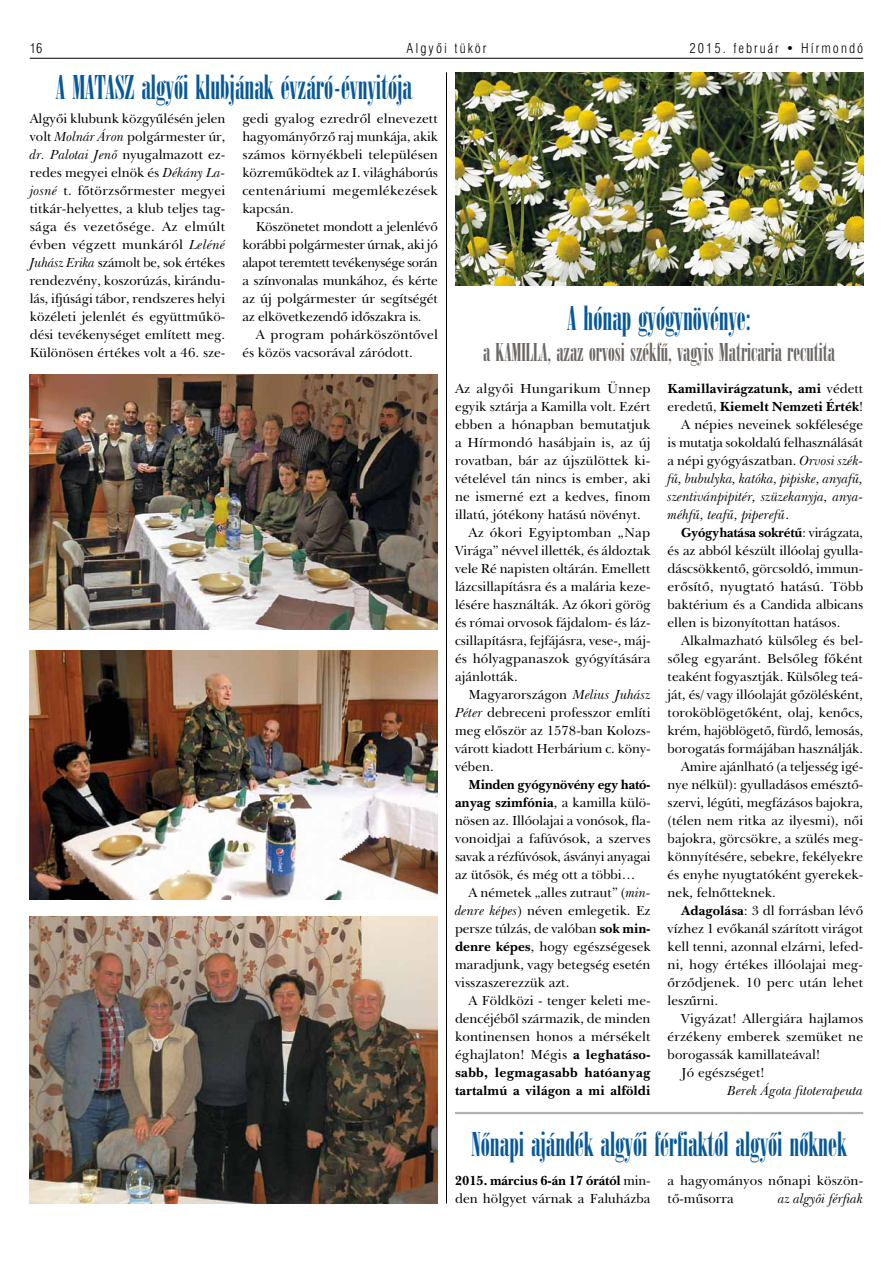
<style>
.page{position:relative;width:893px;height:1263px;background:#fff}
.page>*{position:absolute;margin:0;border:0;box-sizing:border-box;transform-origin:0 0}
.t1{font:36px "Hu Arsis D Regu";color:#065899}
.t2{font:27px "Hu Arsis D Regu";color:#6b6764}
.t3{font:13.5px/18px "Hu New Bskvll BT Roman";color:#000;text-align:justify}
.t4{font:13.5px/18px "Hu New Bskvll BT Bold";color:#000;text-align:right}
.t5{font:13.5px/18px "Hu New Bskvll BT Italic";color:#000;text-align:justify}
.t6{font:13.5px/18px "Hu New Bskvll BT Bold";letter-spacing:.02em;color:#000}
.t7{font:13.5px "Hu Swis 721 Lt Cn BT";letter-spacing:.15em;color:#000}
.s1{font-family:"Hu New Bskvll BT Italic"}
.s2{font-family:"Hu New Bskvll BT Roman"}
.s3{font-family:"Hu New Bskvll BT Bold"}
</style>
<div class="page">
<hr style="left:30px;top:58px;width:833px;height:1px;background:#000">
<img style="left:455px;top:72px;width:408px;height:214px">
<hr style="left:446px;top:72px;width:1px;height:1131px;background:#000">
<img style="left:30px;top:375px;width:408px;height:254px">
<img style="left:30px;top:651px;width:408px;height:248px">
<img style="left:30px;top:916px;width:408px;height:287px">
<hr style="left:455px;top:1112px;width:408px;height:2px;background:#b3b3b1">
<p class="t7" style="left:30px;top:40px;width:14px">16</p>
<p class="t7" style="left:406px;top:40px;width:81px">Algyõi tükör</p>
<p class="t7" style="left:690px;top:40px;width:175px">2015. február • Hírmondó</p>
<h1 class="t1" style="left:56px;top:69px;width:358px">A MATASZ algyôi klubjának évzáró-évnyitója</h1>
<p class="t3" style="left:30px;top:109px;width:197px">Algyôi klubunk közgyûlésén jelen volt <span class="s1">Molnár Áron</span> polgármester úr, <span class="s1">dr. Palotai Jenô</span> nyugalmazott ez&shy;redes megyei elnök és <span class="s1">Dékány La&shy;josné</span> t. fôtörzsôrmester megyei titkár-helyettes, a klub teljes tag&shy;sága és vezetôsége. Az elmúlt évben végzett munkáról <span class="s1">Leléné Juhász Erika</span> számolt be, sok értékes rendezvény, koszorúzás, kirándu&shy;lás, ifjúsági tábor, rendszeres helyi közéleti jelenlét és együttmûkö&shy;dési tevékenységet említett meg.<br>Különösen értékes volt a 46. sze-</p>
<p class="t3" style="left:242px;top:109px;width:197px">gedi gyalog ezredrôl elnevezett hagyományôrzô raj munkája, akik számos környékbeli településen közremûködtek az I. világháborús centenáriumi megemlékezések kapcsán.</p>
<p class="t3" style="left:242px;top:217px;width:197px;text-indent:14px">Köszönetet mondott a jelenlévô korábbi polgármester úrnak, aki jó alapot teremtett tevékenysége során a színvonalas munkához, és kérte az új polgármester úr segítségét az elkövetkezendô idôszakra is.</p>
<p class="t3" style="left:242px;top:325px;width:197px;text-indent:14px">A program pohárköszöntôvel és közös vacsorával záródott.</p>
<h1 class="t1" style="left:567px;top:300px;width:185px">A hónap gyógynövénye:</h1>
<h2 class="t2" style="left:483px;top:339px;width:353px">a KAMILLA, azaz orvosi székfû, vagyis Matricaria recutita</h2>
<p class="t3" style="left:455px;top:379px;width:197px">Az algyôi Hungarikum Ünnep</p>
<p class="t3" style="left:455px;top:397px;width:197px">egyik sztárja a Kamilla volt. Ezért</p>
<p class="t3" style="left:455px;top:415px;width:197px">ebben a hónapban bemutatjuk</p>
<p class="t3" style="left:455px;top:433px;width:197px">a Hírmondó hasábjain is, az új</p>
<p class="t3" style="left:455px;top:451px;width:197px">rovatban, bár az újszülöttek ki-</p>
<p class="t3" style="left:455px;top:469px;width:197px">vételével tán nincs is ember, aki</p>
<p class="t3" style="left:455px;top:487px;width:197px">ne ismerné ezt a kedves, finom</p>
<p class="t3" style="left:455px;top:505px;width:187px">illatú, jótékony hatású növényt.</p>
<p class="t3" style="left:468px;top:523px;width:184px">Az ókori Egyiptomban „Nap</p>
<p class="t3" style="left:455px;top:541px;width:197px">Virága” névvel illették, és áldoztak</p>
<p class="t3" style="left:455px;top:559px;width:197px">vele Ré napisten oltárán. Emellett</p>
<p class="t3" style="left:455px;top:577px;width:197px">lázcsillapításra és a malária keze-</p>
<p class="t3" style="left:455px;top:595px;width:197px">lésére használták. Az ókori görög</p>
<p class="t3" style="left:455px;top:613px;width:197px">és római orvosok fájdalom- és láz-</p>
<p class="t3" style="left:455px;top:631px;width:197px">csillapításra, fejfájásra, vese-, máj-</p>
<p class="t3" style="left:455px;top:649px;width:197px">és hólyagpanaszok gyógyítására</p>
<p class="t3" style="left:455px;top:667px;width:64px">ajánlották.</p>
<p class="t3" style="left:468px;top:685px;width:184px">Magyarországon <span class="s1">Melius Juhász</span></p>
<p class="t3" style="left:455px;top:703px;width:197px"><span class="s1">Péter</span> debreceni professzor említi</p>
<p class="t3" style="left:455px;top:721px;width:197px">meg elôször az 1578-ban Kolozs-</p>
<p class="t3" style="left:455px;top:739px;width:197px">várott kiadott Herbárium c. köny-</p>
<p class="t3" style="left:455px;top:757px;width:40px">vében.</p>
<p class="t4" style="left:455px;top:775px;width:197px">Minden gyógynövény egy ható&shy;anyag szimfónia<span class="s2">, a kamilla külö-</span></p>
<p class="t3" style="left:455px;top:811px;width:197px">nösen az. Illóolajai a vonósok, fla&shy;vonoidjai a fafúvósok, a szerves savak a rézfúvósok, ásványi anyagai az ütôsök, és még ott a többi…</p>
<p class="t3" style="left:455px;top:883px;width:197px;text-indent:14px">A németek „alles zutraut” (<span class="s1">min&shy;denre képes</span>) néven emlegetik. Ez persze túlzás, de valóban <span class="s3">sok min&shy;denre képes</span>, hogy egészségesek maradjunk, vagy betegség esetén visszaszerezzük azt.</p>
<p class="t3" style="left:455px;top:991px;width:197px;text-indent:14px">A Földközi - tenger keleti me&shy;dencéjébôl származik, de minden kontinensen honos a mérsékelt éghajlaton! Mégis <span class="s3">a leghatáso-</span></p>
<p class="t6" style="left:455px;top:1063px;width:197px">sabb, legmagasabb hatóanyag tartalmú a világon a mi alföldi</p>
<p class="t4" style="left:668px;top:379px;width:197px;text-align:left">Kamillavirágzatunk, ami <span class="s2">védett eredetû,</span> Kiemelt Nemzeti Érték<span class="s2">!</span></p>
<p class="t3" style="left:668px;top:415px;width:197px;text-indent:14px">A népies neveinek sokfélesége is mutatja sokoldalú felhasználását a népi gyógyászatban. <span class="s1">Orvosi szék-</span></p>
<p class="t5" style="left:668px;top:470px;width:197px">fû, bubulyka, katóka, pipiske, anyafû, szentivánpipitér, szüzekanyja, anya&shy;méhfû, teafû, piperefû<span class="s2">.</span></p>
<p class="t4" style="left:681px;top:523px;width:183px">Gyógyhatása sokrétû<span class="s2">: virágzata,</span></p>
<p class="t3" style="left:668px;top:541px;width:197px">és az abból készült illóolaj gyulla&shy;dáscsökkentô, görcsoldó, immun&shy;erôsítô, nyugtató hatású. Több baktérium és a Candida albicans ellen is bizonyítottan hatásos.</p>
<p class="t3" style="left:681px;top:631px;width:184px">Alkalmazható külsôleg és bel-</p>
<p class="t3" style="left:668px;top:649px;width:197px">sôleg egyaránt. Belsôleg fôként</p>
<p class="t3" style="left:668px;top:667px;width:197px">teaként fogyasztják. Külsôleg teá-</p>
<p class="t3" style="left:668px;top:685px;width:197px">ját, és/ vagy illóolaját gôzölésként,</p>
<p class="t3" style="left:668px;top:703px;width:197px">toroköblögetôként, olaj, kenôcs,</p>
<p class="t3" style="left:668px;top:721px;width:197px">krém, hajöblögetô, fürdô, lemosás,</p>
<p class="t3" style="left:668px;top:739px;width:197px">borogatás formájában használják.</p>
<p class="t3" style="left:681px;top:757px;width:184px">Amire ajánlható (a teljesség igé-</p>
<p class="t3" style="left:668px;top:775px;width:197px">nye nélkül): gyulladásos emésztô-</p>
<p class="t3" style="left:668px;top:793px;width:197px">szervi, légúti, megfázásos bajokra,</p>
<p class="t3" style="left:668px;top:811px;width:197px">(télen nem ritka az ilyesmi), nôi</p>
<p class="t3" style="left:668px;top:829px;width:197px">bajokra, görcsökre, a szülés meg-</p>
<p class="t3" style="left:668px;top:847px;width:197px">könnyítésére, sebekre, fekélyekre</p>
<p class="t3" style="left:668px;top:865px;width:197px">és enyhe nyugtatóként gyerekek-</p>
<p class="t3" style="left:668px;top:883px;width:110px">nek, felnôtteknek.</p>
<p class="t3" style="left:681px;top:901px;width:184px"><span class="s3">Adagolása</span>: 3 dl forrásban lévô</p>
<p class="t3" style="left:668px;top:919px;width:197px">vízhez 1 evôkanál szárított virágot</p>
<p class="t3" style="left:668px;top:937px;width:197px">kell tenni, azonnal elzárni, lefed-</p>
<p class="t3" style="left:668px;top:955px;width:197px">ni, hogy értékes illóolajai meg-</p>
<p class="t3" style="left:668px;top:973px;width:197px">ôrzôdjenek. 10 perc után lehet</p>
<p class="t3" style="left:668px;top:991px;width:52px">leszûrni.</p>
<p class="t3" style="left:681px;top:1009px;width:184px">Vigyázat! Allergiára hajlamos</p>
<p class="t3" style="left:668px;top:1027px;width:197px">érzékeny emberek szemüket ne</p>
<p class="t3" style="left:668px;top:1045px;width:154px">borogassák kamillateával!</p>
<p class="t3" style="left:681px;top:1063px;width:85px">Jó egészséget!</p>
<p class="t5" style="left:727px;top:1081px;width:138px">Berek Ágota fitoterapeuta</p>
<h1 class="t1" style="left:471px;top:1126px;width:377px">Nônapi ajándék algyôi férfiaktól algyôi nôknek</h1>
<p class="t4" style="left:455px;top:1171px;width:197px">2015. március 6-án 17 órától <span class="s2">min-</span></p>
<p class="t3" style="left:455px;top:1189px;width:197px">den hölgyet várnak a Faluházba</p>
<p class="t3" style="left:668px;top:1171px;width:197px">a hagyományos nônapi köszön&shy;tô-mûsorra</p>
<p class="t5" style="left:778px;top:1189px;width:87px">az algyôi férfiak</p>
</div>
